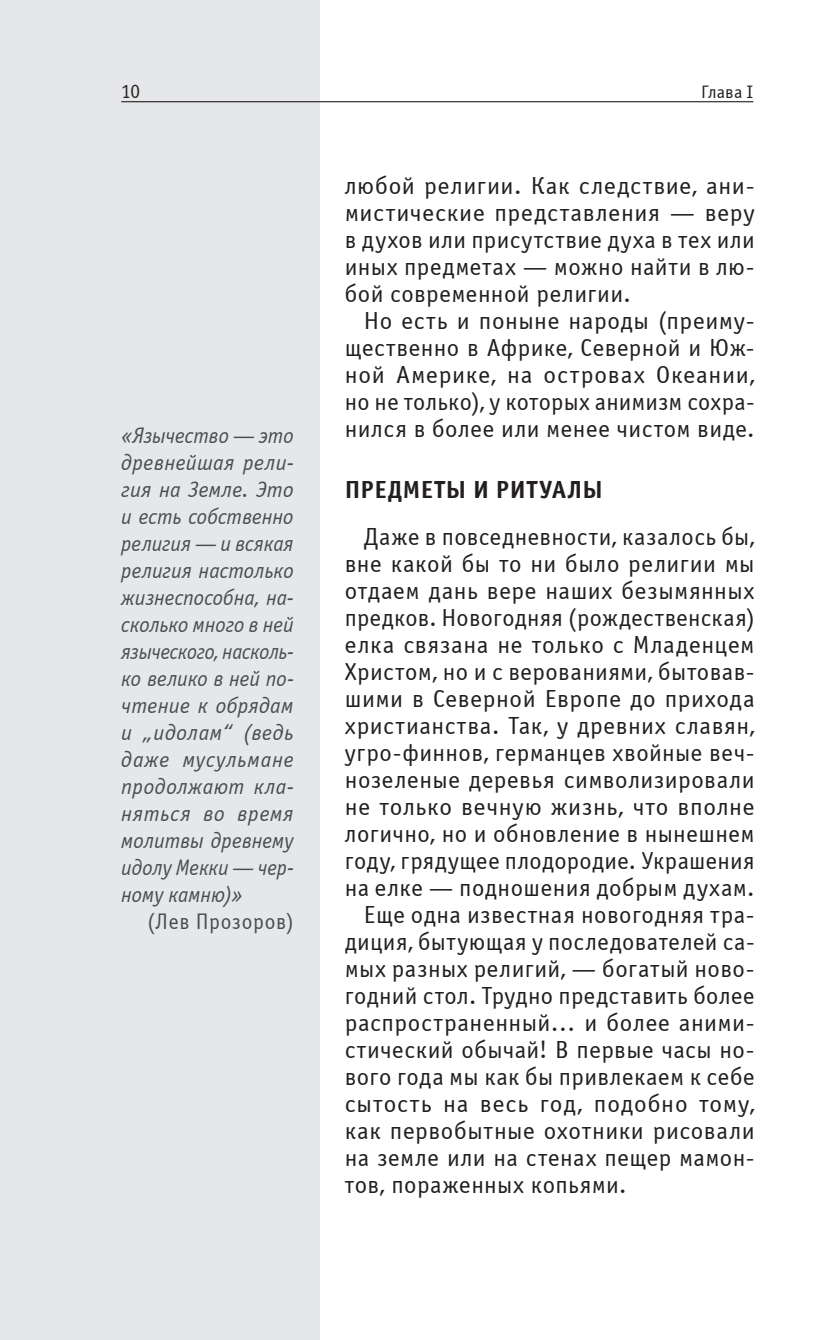
<style>
.page{position:relative;width:830px;height:1340px;background:#fff}
.page>*{position:absolute;margin:0;border:0;box-sizing:border-box;transform-origin:0 0}
.t1{font:24.75px/27px "Officina Sans C";letter-spacing:.02em;color:#231f20;text-align:justify}
.t2{font:700 24.75px "Officina Sans C";letter-spacing:.02em;color:#231f20}
.t3{font:italic 22.5px/27px "Officina Sans C";color:#4b4c4d;text-align:justify;scale:.95 1}
.t4{font:22.5px "Officina Sans C";letter-spacing:.03em;color:#4b4c4d;scale:.95 1}
.t5{font:20.25px "Officina Sans C";color:#231f20;scale:.95 1}
.t6{font:18px "Officina Sans C";letter-spacing:.01em;color:#231f20}
</style>
<div class="page">
<div style="left:0;top:0;width:319px;height:1339px;background:#e6e7e9"></div>
<hr style="left:121px;top:101px;width:632px;height:1px;background:#231f20">
<p class="t5" style="left:121px;top:83px;width:21px">10</p>
<p class="t6" style="left:700px;top:85px;width:54px">Глава I</p>
<p class="t3" style="left:121px;top:424px;width:183px">«Язычество — это древнейшая рели&shy;гия на Земле. Это и есть собственно религия — и всякая религия настолько жизнеспособна, на&shy;сколько много в ней языческого, насколь&shy;ко велико в ней по&shy;чтение к обрядам и „идолам“ (ведь даже мусульмане продолжают кла&shy;няться во время молитвы древнему идолу Мекки — чер&shy;ному камню)»</p>
<p class="t4" style="left:147px;top:912px;width:155px">(Лев Прозоров)</p>
<p class="t1" style="left:344px;top:174px;width:411px">любой религии. Как следствие, ани&shy;мистические представления — веру в духов или присутствие духа в тех или иных предметах — можно найти в лю&shy;бой современной религии.</p>
<p class="t1" style="left:344px;top:309px;width:411px;text-indent:19px">Но есть и поныне народы (преиму&shy;щественно в Африке, Северной и Юж&shy;ной Америке, на островах Океании, но не только), у которых анимизм сохра&shy;нился в более или менее чистом виде.</p>
<p class="t2" style="left:344px;top:477px;width:259px">ПРЕДМЕТЫ И РИТУАЛЫ</p>
<p class="t1" style="left:364px;top:525px;width:392px">Даже в повседневности, казалось бы,</p>
<p class="t1" style="left:344px;top:552px;width:411px">вне какой бы то ни было религии мы</p>
<p class="t1" style="left:344px;top:579px;width:411px">отдаем дань вере наших безымянных</p>
<p class="t1" style="left:344px;top:606px;width:411px">предков. Новогодняя (рождественская)</p>
<p class="t1" style="left:344px;top:633px;width:411px">елка связана не только с Младенцем</p>
<p class="t1" style="left:344px;top:660px;width:411px">Христом, но и с верованиями, бытовав-</p>
<p class="t1" style="left:344px;top:687px;width:411px">шими в Северной Европе до прихода</p>
<p class="t1" style="left:344px;top:714px;width:411px">христианства. Так, у древних славян,</p>
<p class="t1" style="left:344px;top:741px;width:411px">угро-финнов, германцев хвойные веч-</p>
<p class="t1" style="left:344px;top:768px;width:411px">нозеленые деревья символизировали</p>
<p class="t1" style="left:344px;top:795px;width:411px">не только вечную жизнь, что вполне</p>
<p class="t1" style="left:344px;top:822px;width:411px">логично, но и обновление в нынешнем</p>
<p class="t1" style="left:344px;top:849px;width:411px">году, грядущее плодородие. Украшения</p>
<p class="t1" style="left:344px;top:876px;width:411px">на елке — подношения добрым духам.</p>
<p class="t1" style="left:364px;top:903px;width:392px">Еще одна известная новогодняя тра-</p>
<p class="t1" style="left:344px;top:930px;width:411px">диция, бытующая у последователей са-</p>
<p class="t1" style="left:344px;top:957px;width:411px">мых разных религий, — богатый ново-</p>
<p class="t1" style="left:344px;top:984px;width:411px">годний стол. Трудно представить более</p>
<p class="t1" style="left:344px;top:1011px;width:411px">распространенный… и более аними-</p>
<p class="t1" style="left:344px;top:1038px;width:411px">стический обычай! В первые часы но-</p>
<p class="t1" style="left:344px;top:1065px;width:411px">вого года мы как бы привлекаем к себе</p>
<p class="t1" style="left:344px;top:1092px;width:411px">сытость на весь год, подобно тому,</p>
<p class="t1" style="left:344px;top:1119px;width:411px">как первобытные охотники рисовали</p>
<p class="t1" style="left:344px;top:1146px;width:411px">на земле или на стенах пещер мамон-</p>
<p class="t1" style="left:344px;top:1173px;width:283px">тов, пораженных копьями.</p>
</div>
